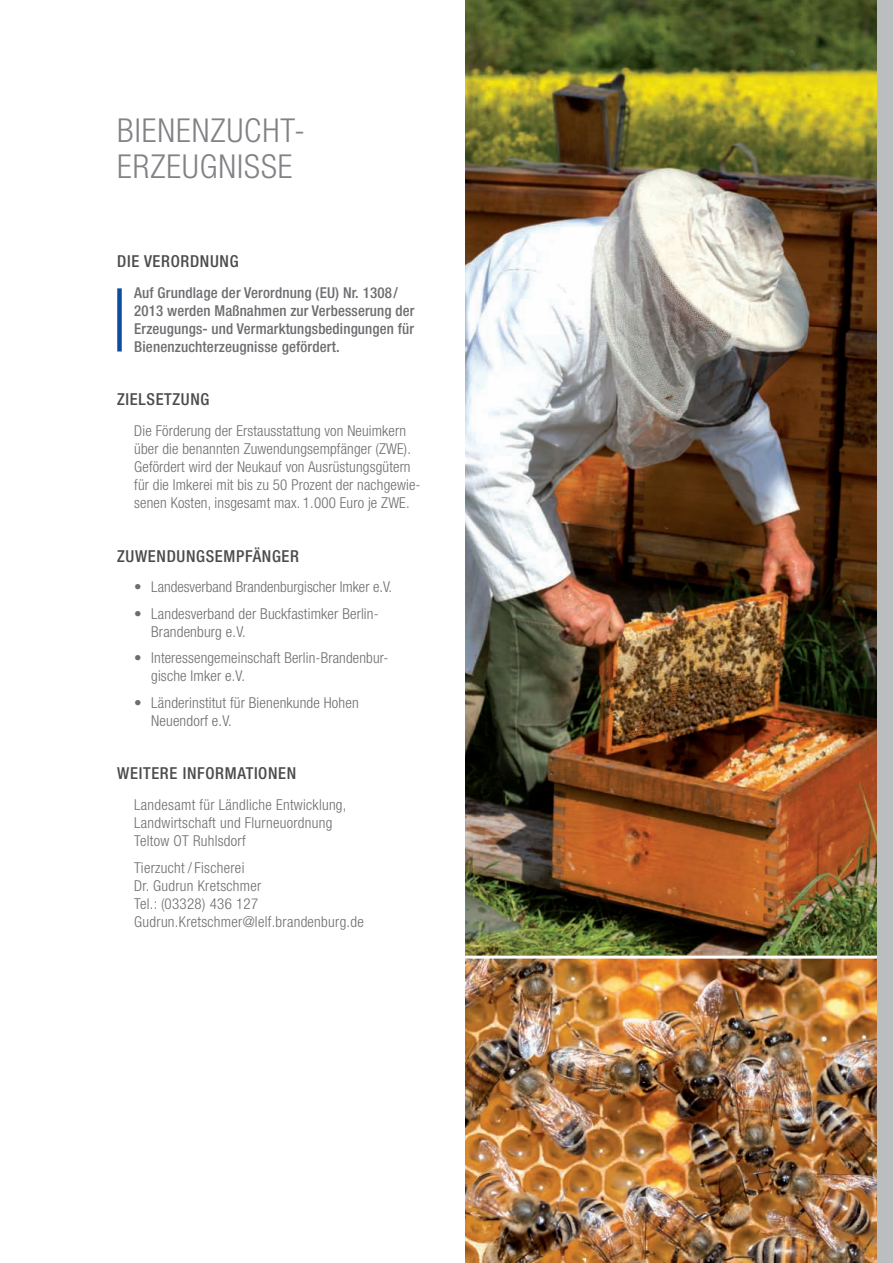
<style>
.page{position:relative;width:893px;height:1263px;background:#fff}
.page>*{position:absolute;margin:0;border:0;box-sizing:border-box;transform-origin:0 0}
.t1{font:300 condensed 33px "Helvetica Neue LT Std";letter-spacing:.03em;color:#808285}
.t2{font:500 condensed 16.5px "Helvetica Neue LT Std";letter-spacing:.04em;color:#4b4c4d}
.t3{font:300 condensed 15px/18px "Helvetica Neue LT Std";letter-spacing:.01em;color:#6c6d70}
.t4{font:500 condensed 15px/18px "Helvetica Neue LT Std";letter-spacing:.01em;color:#6c6d70}
</style>
<div class="page">
<img style="left:466px;top:0;width:411px;height:956px">
<img style="left:466px;top:959px;width:411px;height:304px">
<div style="left:877px;top:0;width:16px;height:1263px;background:#bcbdc0"></div>
<div style="left:117px;top:288px;width:5px;height:63px;background:#0d4da1"></div>
<h1 class="t1" style="left:117px;top:112px;width:42px">BIENENZ</h1>
<h1 class="t1" style="left:227px;top:112px;width:80px">UCHT-</h1>
<h1 class="t1" style="left:117px;top:148px;width:17px">ERZE</h1>
<h1 class="t1" style="left:182px;top:148px;width:79px">UGNISSE</h1>
<p class="t2" style="left:117px;top:251px;width:121px">Die Verordnung</p>
<p class="t4" style="left:134px;top:283px;width:282px">Auf Grundlage der Verordnung (EU) Nr. 1308/ 2013 werden Maßnahmen zur Verbesserung der Erzeugungs- und Vermarktungsbedingungen für Bienenzuchterzeugnisse gefördert.</p>
<p class="t2" style="left:117px;top:389px;width:92px">Zielsetzung</p>
<p class="t3" style="left:134px;top:422px;width:288px">Die Förderung der Erstausstattung von Neuimkern über die benannten Zuwendungsempfänger (ZWE).<br>Gefördert wird der Neukauf von Ausrüstungsgütern für die Imkerei mit bis zu 50 Prozent der nachgewie&shy;senen Kosten, insgesamt max. 1. 000 Euro je ZWE.</p>
<p class="t2" style="left:117px;top:546px;width:183px">Zuwendungsempfänger</p>
<p class="t3" style="left:134px;top:578px;width:250px">• Landesverband Brandenburgischer Imker e.V.</p>
<p class="t3" style="left:151px;top:604px;width:229px;text-indent:-17px">• Landesverband der Buckfastimker Berlin-<br>Brandenburg e.V.</p>
<p class="t3" style="left:151px;top:649px;width:239px;text-indent:-17px">• Interessengemeinschaft Berlin-Brandenbur&shy;gische Imker e.V.</p>
<p class="t3" style="left:151px;top:693px;width:209px;text-indent:-17px">• Länderinstitut für Bienenkunde Hohen<br>Neuendorf e.V.</p>
<p class="t2" style="left:117px;top:764px;width:181px">Weitere Informationen</p>
<p class="t3" style="left:134px;top:796px;width:214px">Landesamt für Ländliche Entwicklung,<br>Landwirtschaft und Flurneuordnung<br>Teltow OT Ruhlsdorf</p>
<p class="t3" style="left:134px;top:858px;width:231px">Tierzucht / Fischerei<br>Dr. Gudrun Kretschmer<br>Tel. : (03328) 436 127<br>Gudrun. Kretschmer@lelf. brandenburg.de</p>
</div>
